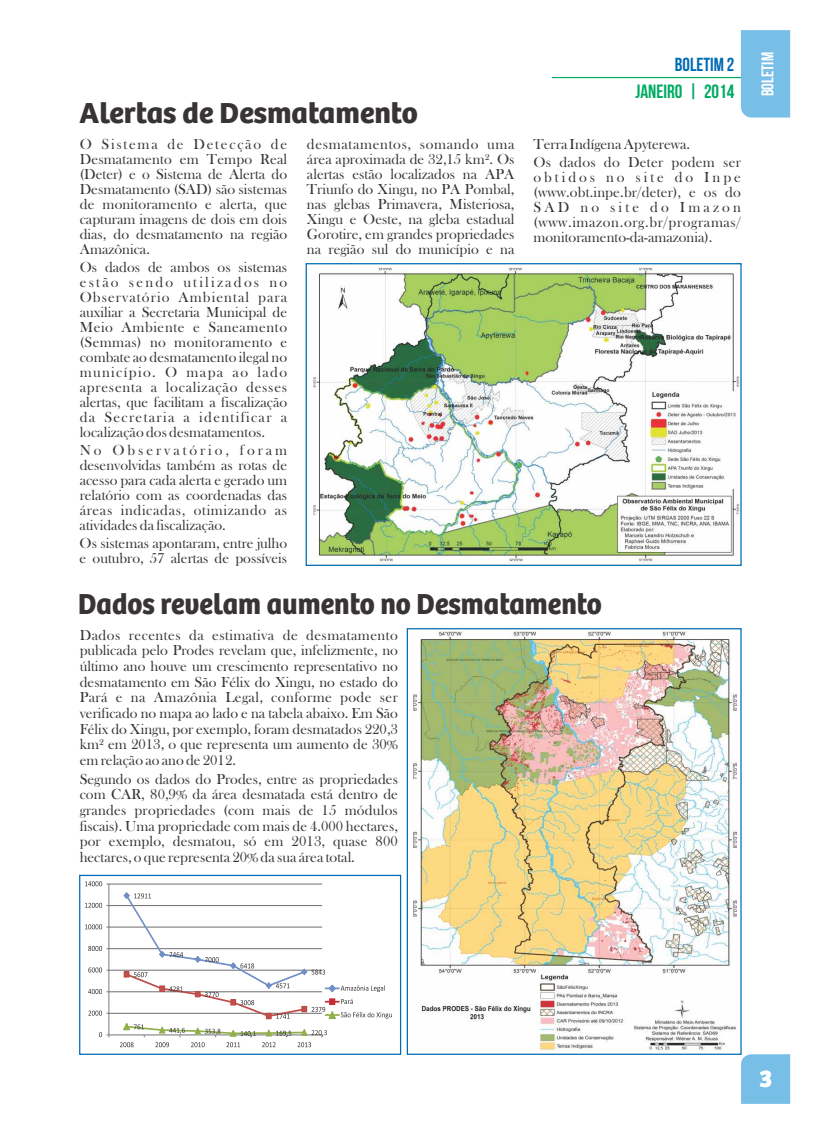
<style>
.page{position:relative;width:815px;height:1134px;background:#fff}
.page>*{position:absolute;margin:0;border:0;box-sizing:border-box;transform-origin:0 0}
.t1{font:700 30px "Bree";color:#383336;scale:.95 1}
.t2{font:700 30px "Bree";color:#383336}
.t3{font:700 25px "Bree";color:#fff}
.t4{font:19.25px "Bebas Neue";color:#00ab63}
.t5{font:18.88px "Bebas Neue";color:#006bb5}
.t6{font:17px "Bebas Neue";color:#fff}
.t7{font:15px/15px "Bask Old Face";color:#383336;text-align:justify}
</style>
<div class="page">
<hr style="left:109px;top:1013px;width:213px;height:1px;background:#737375">
<hr style="left:109px;top:991px;width:213px;height:1px;background:#737375">
<hr style="left:109px;top:970px;width:213px;height:1px;background:#737375">
<hr style="left:109px;top:948px;width:213px;height:1px;background:#737375">
<hr style="left:109px;top:927px;width:213px;height:1px;background:#737375">
<hr style="left:109px;top:905px;width:213px;height:1px;background:#737375">
<hr style="left:109px;top:884px;width:213px;height:1px;background:#737375">
<hr style="left:109px;top:884px;width:1px;height:151px;background:#737375">
<hr style="left:109px;top:1034px;width:213px;height:1px;background:#9c9c9c">
<svg style="left:99px;top:1032px;width:11px;height:5px"></svg>
<svg style="left:88px;top:1010px;width:21px;height:6px"></svg>
<svg style="left:88px;top:989px;width:21px;height:5px"></svg>
<svg style="left:88px;top:967px;width:21px;height:5px"></svg>
<svg style="left:88px;top:946px;width:21px;height:5px"></svg>
<svg style="left:85px;top:924px;width:24px;height:5px"></svg>
<svg style="left:85px;top:903px;width:24px;height:5px"></svg>
<svg style="left:85px;top:881px;width:24px;height:5px"></svg>
<svg style="left:120px;top:892px;width:272px;height:155px"></svg>
<div style="left:79px;top:875px;width:322px;height:180px;border:1px solid #006bb5"></div>
<img style="left:414px;top:632px;width:322px;height:419px">
<div style="left:407px;top:628px;width:335px;height:427px;border:1px solid #006bb5"></div>
<img style="left:313px;top:267px;width:427px;height:296px">
<div style="left:306px;top:263px;width:436px;height:303px;border:1px solid #006bb5"></div>
<div style="left:741px;top:1054px;width:49px;height:50px;background:#78bfe8"></div>
<hr style="left:552px;top:77px;width:197px;height:1px;background:#00ab63">
<div style="left:741px;top:30px;width:49px;height:88px;background:#78bfe8"></div>
<h1 class="t2" style="left:80px;top:101px;width:339px">Alertas de Desmatamento</h1>
<p class="t7" style="left:307px;top:138px;width:209px">desmatamentos, somando uma área aproximada de 32,15 km². Os alertas estão localizados na APA Triunfo do Xingu, no PA Pombal, nas glebas Primavera, Misteriosa, Xingu e Oeste, na gleba estadual Gorotire, em grandes propriedades na região sul do município e na</p>
<p class="t7" style="left:80px;top:138px;width:209px">O Sistema de Detecção de Desmatamento em Tempo Real (Deter) e o Sistema de Alerta do Desmatamento (SAD) são sistemas de monitoramento e alerta, que capturam imagens de dois em dois dias, do desmatamento na região Amazônica.</p>
<p class="t7" style="left:80px;top:261px;width:209px">Os dados de ambos os sistemas estão sendo utilizados no Observatório Ambiental para auxiliar a Secretaria Municipal de Meio Ambiente e Saneamento (Semmas) no monitoramento e combate ao desmatamento ilegal no município. O mapa ao lado apresenta a localização desses alertas, que facilitam a fiscalização da Secretaria a identificar a localização dos desmatamentos.</p>
<p class="t7" style="left:80px;top:444px;width:209px">No Observatório, foram desenvolvidas também as rotas de acesso para cada alerta e gerado um relatório com as coordenadas das áreas indicadas, otimizando as atividades da fiscalização.</p>
<p class="t7" style="left:80px;top:537px;width:209px">Os sistemas apontaram, entre julho e outubro, 57 alertas de possíveis</p>
<p class="t5" style="left:675px;top:58px;width:61px">BOLETIM 2</p>
<p class="t4" style="left:635px;top:85px;width:100px">JANEIRO | 2014</p>
<p class="t7" style="left:533px;top:136px;width:209px;line-height:18px">Terra Indígena Apyterewa.<br>Os dados do Deter podem ser</p>
<p class="t7" style="left:533px;top:171px;width:209px">obtidos no site do Inpe (www.obt.inpe.br/deter), e os do SAD no site do Imazon (www.imazon.org.br/programas/ monitoramento-da-amazonia).</p>
<h1 class="t1" style="left:78px;top:592px;width:553px">Dados revelam aumento no Desmatamento</h1>
<p class="t7" style="left:80px;top:628px;width:320px;line-height:15.6px">Dados recentes da estimativa de desmatamento publicada pelo Prodes revelam que, infelizmente, no último ano houve um crescimento representativo no desmatamento em São Félix do Xingu, no estado do Pará e na Amazônia Legal, conforme pode ser verificado no mapa ao lado e na tabela abaixo. Em São Félix do Xingu, por exemplo, foram desmatados 220,3 km² em 2013, o que representa um aumento de 30% em relação ao ano de 2012.</p>
<p class="t7" style="left:80px;top:772px;width:320px;line-height:15.6px">Segundo os dados do Prodes, entre as propriedades com CAR, 80,9% da área desmatada está dentro de grandes propriedades (com mais de 15 módulos fiscais). Uma propriedade com mais de 4.000 hectares, por exemplo, desmatou, só em 2013, quase 800 hectares, o que representa 20% da sua área total.</p>
<p class="t6" style="left:762px;top:96px;width:46px;rotate:-90deg">BOLETIM</p>
<h2 class="t3" style="left:759px;top:1069px;width:14px">3</h2>
</div>
